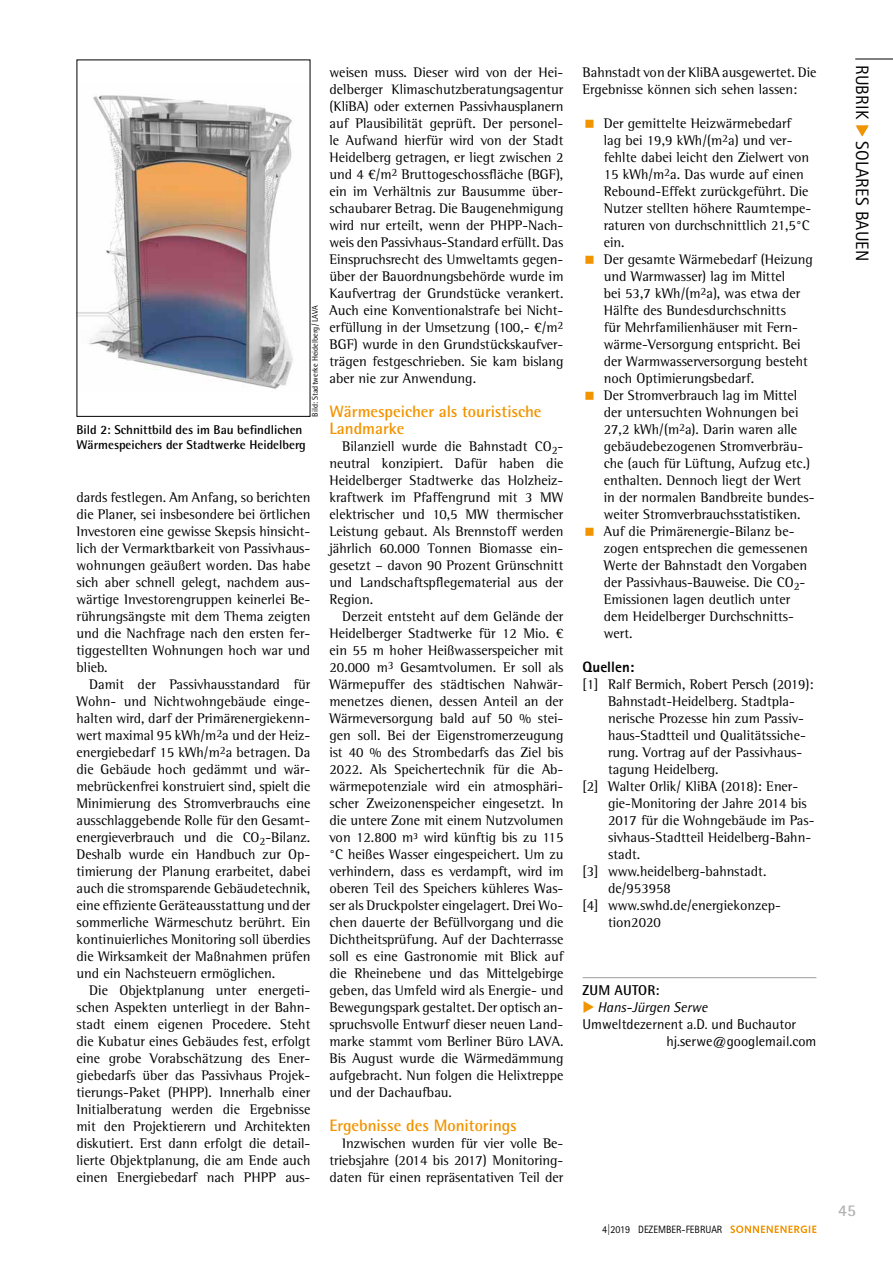
<style>
.page{position:relative;width:893px;height:1263px;background:#fff}
.page>*{position:absolute;margin:0;border:0;box-sizing:border-box;transform-origin:0 0}
.t1{font:18px "Rotis Sans Serif Std";letter-spacing:.01em;color:#000}
.t2{font:700 16.5px/17px "Rotis Semi Sans Std";color:#f29400}
.t3{font:700 16.5px "Rotis Semi Sans Std";color:#b1b3b4}
.t4{font:800 15px "Rotis Sans Serif Std";color:#000}
.t5{font:14.25px/17px "Rotis Semi Serif Std";color:#000;text-align:justify}
.t6{font:14.25px "Rotis Semi Sans Std";color:#000}
.t7{font:italic 14.25px "Rotis Semi Sans Std";color:#000}
.t8{font:700 14.25px "Rotis Semi Sans Std";letter-spacing:.01em;color:#000}
.t9{font:700 12.75px/15px "Rotis Semi Sans Std";color:#000}
.t10{font:10.65px "Rotis Sans Serif Std";color:#000;scale:.95 1}
.t11{font:8.25px "Rotis Semi Sans Std";color:#000}
.s1{color:#f29400}
.s2{color:#0076bd}
</style>
<div class="page">
<svg style="left:730px;top:1225px;width:86px;height:8px"></svg>
<hr style="left:855px;top:59px;width:38px;height:1px;background:#000">
<hr style="left:583px;top:977px;width:233px;height:1px;background:#9c9d9f">
<svg style="left:856px;top:125px;width:13px;height:12px"></svg>
<img style="left:79px;top:95px;width:214px;height:294px">
<p class="t11" style="left:310px;top:417px;width:113px;rotate:-90deg">Bild: Stadtwerke Heidelberg/ LAVA</p>
<p class="t9" style="left:77px;top:422px;width:231px">Bild 2: Schnittbild des im Bau befindlichen<br>Wärmespeichers der Stadtwerke Heidelberg</p>
<p class="t5" style="left:77px;top:489px;width:235px">dards festlegen. Am Anfang, so berichten die Planer, sei insbesondere bei örtlichen Investoren eine gewisse Skepsis hinsicht&shy;lich der Vermarktbarkeit von Passivhaus&shy;wohnungen geäußert worden. Das habe sich aber schnell gelegt, nachdem aus&shy;wärtige Investorengruppen keinerlei Be&shy;rührungsängste mit dem Thema zeigten und die Nachfrage nach den ersten fer&shy;tiggestellten Wohnungen hoch war und blieb.</p>
<p class="t5" style="left:77px;top:676px;width:235px;text-indent:13px">Damit der Passivhausstandard für Wohn- und Nichtwohngebäude einge&shy;halten wird, darf der Primärenergiekenn&shy;wert maximal 95 kWh/m<sup>2</sup>a und der Heiz&shy;energiebedarf 15 kWh/m<sup>2</sup>a betragen. Da die Gebäude hoch gedämmt und wär&shy;mebrückenfrei konstruiert sind, spielt die Minimierung des Stromverbrauchs eine ausschlaggebende Rolle für den Gesamt&shy;energieverbrauch und die CO<sub>2</sub>-Bilanz.<br>Deshalb wurde ein Handbuch zur Op&shy;timierung der Planung erarbeitet, dabei auch die stromsparende Gebäudetechnik, eine effiziente Geräteausstattung und der sommerliche Wärmeschutz berührt. Ein kontinuierliches Monitoring soll überdies die Wirksamkeit der Maßnahmen prüfen und ein Nachsteuern ermöglichen.</p>
<p class="t5" style="left:77px;top:982px;width:235px;text-indent:13px">Die Objektplanung unter energeti&shy;schen Aspekten unterliegt in der Bahn&shy;stadt einem eigenen Procedere. Steht die Kubatur eines Gebäudes fest, erfolgt eine grobe Vorabschätzung des Ener&shy;giebedarfs über das Passivhaus Projek&shy;tierungs-Paket (PHPP). Innerhalb einer Initialberatung werden die Ergebnisse mit den Projektierern und Architekten diskutiert. Erst dann erfolgt die detail&shy;lierte Objektplanung, die am Ende auch einen Energiebedarf nach PHPP aus-</p>
<p class="t5" style="left:330px;top:63px;width:235px">weisen muss. Dieser wird von der Hei&shy;delberger Klimaschutzberatungsagentur (KliBA) oder externen Passivhausplanern auf Plausibilität geprüft. Der personel&shy;le Aufwand hierfür wird von der Stadt Heidelberg getragen, er liegt zwischen 2 und 4 €/m<sup>2</sup> Bruttogeschossfläche (BGF), ein im Verhältnis zur Bausumme über&shy;schaubarer Betrag. Die Baugenehmigung wird nur erteilt, wenn der PHPP-Nach&shy;weis den Passivhaus-Standard erfüllt. Das Einspruchsrecht des Umweltamts gegen&shy;über der Bauordnungsbehörde wurde im Kaufvertrag der Grundstücke verankert.<br>Auch eine Konventionalstrafe bei Nicht&shy;erfüllung in der Umsetzung (100,- €/m<sup>2<br></sup>BGF) wurde in den Grundstückskaufver&shy;trägen festgeschrieben. Sie kam bislang aber nie zur Anwendung.</p>
<p class="t2" style="left:330px;top:402px;width:214px">Wärmespeicher als touristische<br>Landmarke</p>
<p class="t5" style="left:330px;top:437px;width:235px;text-indent:13px">Bilanziell wurde die Bahnstadt CO<sub>2</sub>- neutral konzipiert. Dafür haben die Heidelberger Stadtwerke das Holzheiz&shy;kraftwerk im Pfaffengrund mit 3 MW elektrischer und 10,5 MW thermischer Leistung gebaut. Als Brennstoff werden jährlich 60.000 Tonnen Biomasse ein&shy;gesetzt – davon 90 Prozent Grünschnitt und Landschaftspflegematerial aus der Region.</p>
<p class="t5" style="left:330px;top:608px;width:235px;text-indent:13px">Derzeit entsteht auf dem Gelände der Heidelberger Stadtwerke für 12 Mio. € ein 55 m hoher Heißwasserspeicher mit 20.000 m<sup>3</sup> Gesamtvolumen. Er soll als Wärmepuffer des städtischen Nahwär&shy;menetzes dienen, dessen Anteil an der Wärmeversorgung bald auf 50 % stei&shy;gen soll. Bei der Eigenstromerzeugung ist 40 % des Strombedarfs das Ziel bis 2022. Als Speichertechnik für die Ab&shy;wärmepotenziale wird ein atmosphäri&shy;scher Zweizonenspeicher eingesetzt. In die untere Zone mit einem Nutzvolumen von 12.800 m³ wird künftig bis zu 115 °C heißes Wasser eingespeichert. Um zu verhindern, dass es verdampft, wird im oberen Teil des Speichers kühleres Was&shy;ser als Druckpolster eingelagert. Drei Wo&shy;chen dauerte der Befüllvorgang und die Dichtheitsprüfung. Auf der Dachterrasse soll es eine Gastronomie mit Blick auf die Rheinebene und das Mittelgebirge geben, das Umfeld wird als Energie- und Bewegungspark gestaltet. Der optisch an&shy;spruchsvolle Entwurf dieser neuen Land&shy;marke stammt vom Berliner Büro LAVA.<br>Bis August wurde die Wärmedämmung aufgebracht. Nun folgen die Helixtreppe und der Dachaufbau.</p>
<p class="t2" style="left:330px;top:1117px;width:189px">Ergebnisse des Monitorings</p>
<p class="t5" style="left:330px;top:1135px;width:235px;text-indent:13px">Inzwischen wurden für vier volle Be&shy;triebsjahre (2014 bis 2017) Monitoring&shy;daten für einen repräsentativen Teil der</p>
<p class="t5" style="left:583px;top:63px;width:235px">Bahnstadt von der KliBA ausgewertet. Die<br>Ergebnisse können sich sehen lassen:</p>
<p class="t5" style="left:604px;top:114px;width:212px;text-align:left">Der gemittelte Heizwärmebedarf<br>lag bei 19,9 kWh/(m<sup>2</sup>a) und ver&shy;fehlte dabei leicht den Zielwert von<br>15 kWh/m<sup>2</sup>a. Das wurde auf einen<br>Rebound-Effekt zurückgeführt. Die<br>Nutzer stellten höhere Raumtempe&shy;raturen von durchschnittlich 21,5°C ein.<br>Der gesamte Wärmebedarf (Heizung und Warmwasser) lag im Mittel<br>bei 53,7 kWh/(m<sup>2</sup>a), was etwa der<br>Hälfte des Bundesdurchschnitts<br>für Mehrfamilienhäuser mit Fern&shy;wärme-Versorgung entspricht. Bei der Warmwasserversorgung besteht noch Optimierungsbedarf.<br>Der Stromverbrauch lag im Mittel der untersuchten Wohnungen bei<br>27,2 kWh/(m<sup>2</sup>a). Darin waren alle gebäudebezogenen Stromverbräu&shy;che (auch für Lüftung, Aufzug etc.) enthalten. Dennoch liegt der Wert in der normalen Bandbreite bundes&shy;weiter Stromverbrauchsstatistiken.<br>Auf die Primärenergie-Bilanz be&shy;zogen entsprechen die gemessenen<br>Werte der Bahnstadt den Vorgaben der Passivhaus-Bauweise. Die CO<sub>2</sub>-<br>Emissionen lagen deutlich unter dem Heidelberger Durchschnitts&shy;wert.</p>
<p class="t4" style="left:583px;top:657px;width:53px">Quellen:</p>
<p class="t5" style="left:583px;top:676px;width:233px">[1] Ralf Bermich, Robert Persch (2019):</p>
<p class="t5" style="left:608px;top:693px;width:188px">Bahnstadt-Heidelberg. Stadtpla-</p>
<p class="t5" style="left:608px;top:710px;width:197px">nerische Prozesse hin zum Passiv-</p>
<p class="t5" style="left:608px;top:727px;width:199px">haus-Stadtteil und Qualitätssiche-</p>
<p class="t5" style="left:608px;top:744px;width:196px">rung. Vortrag auf der Passivhaus-</p>
<p class="t5" style="left:608px;top:761px;width:112px">tagung Heidelberg.</p>
<p class="t5" style="left:583px;top:778px;width:217px">[2] Walter Orlik/ KliBA (2018): Ener-</p>
<p class="t5" style="left:608px;top:795px;width:200px">gie-Monitoring der Jahre 2014 bis</p>
<p class="t5" style="left:608px;top:812px;width:208px">2017 für die Wohngebäude im Pas-</p>
<p class="t5" style="left:608px;top:829px;width:205px">sivhaus-Stadtteil Heidelberg-Bahn-</p>
<p class="t5" style="left:608px;top:846px;width:34px">stadt.</p>
<p class="t5" style="left:583px;top:863px;width:185px">[3] www.heidelberg-bahnstadt.</p>
<p class="t5" style="left:608px;top:880px;width:64px">de/953958</p>
<p class="t5" style="left:583px;top:897px;width:200px">[4] www.swhd.de/energiekonzep-</p>
<p class="t5" style="left:608px;top:914px;width:54px">tion2020</p>
<p class="t8" style="left:583px;top:981px;width:78px">ZUM AUTOR:</p>
<p class="t7" style="left:583px;top:999px;width:126px"><span class="s1">◆</span> Hans-Jürgen Serwe</p>
<p class="t6" style="left:583px;top:1016px;width:215px">Umweltdezernent a.D. und Buchautor</p>
<p class="t6" style="left:666px;top:1033px;width:151px">hj.serwe@googlemail.com</p>
<p class="t10" style="left:602px;top:1223px;width:128px">4|2019 DEZEMBER-FEBRUAR</p>
<p class="t1" style="left:873px;top:65px;width:198px;rotate:90deg">RUBRIK <span class="s2">◆</span> SOLARES BAUEN</p>
<p class="t3" style="left:838px;top:1200px;width:19px">45</p>
</div>
